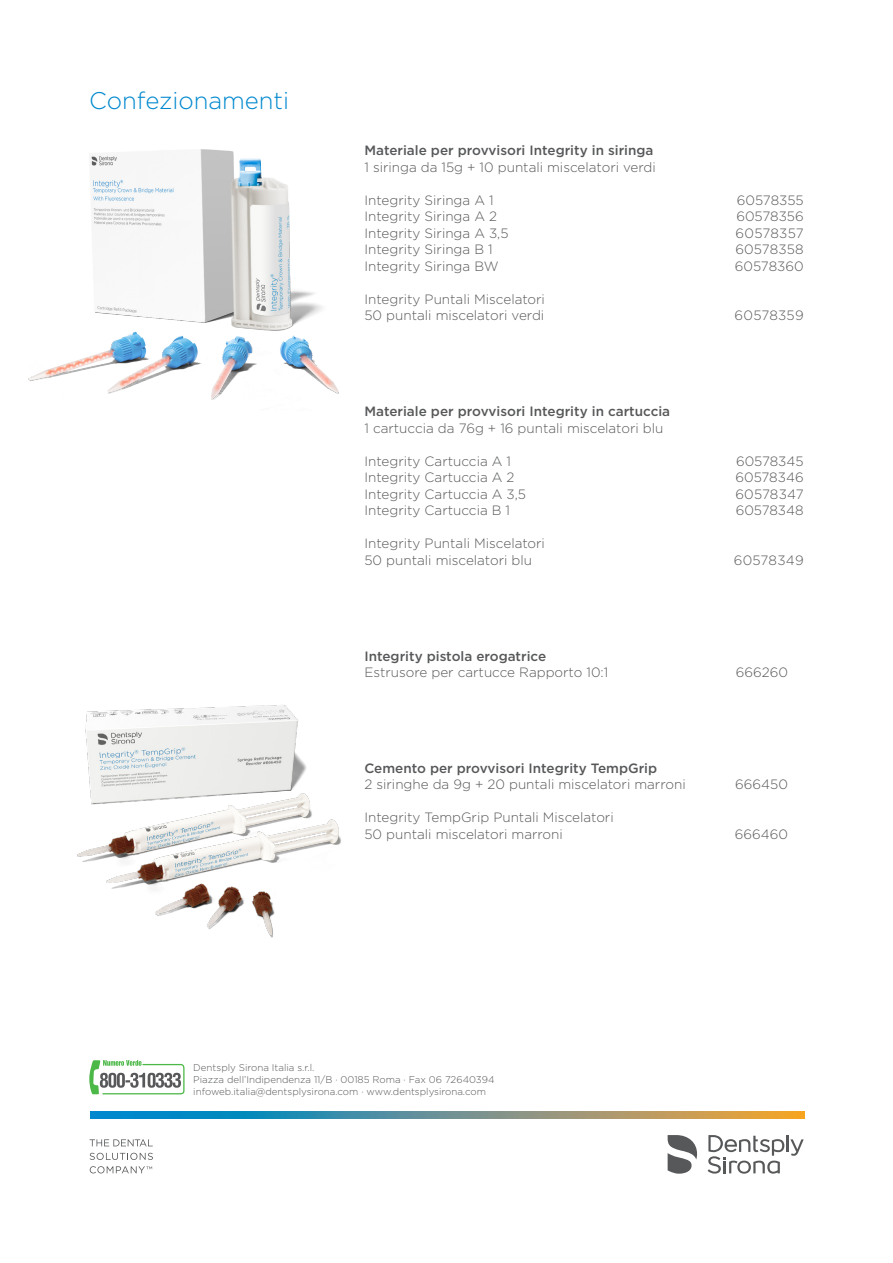
<style>
.page{position:relative;width:893px;height:1263px;background:#fff}
.page>*{position:absolute;margin:0;border:0;box-sizing:border-box;transform-origin:0 0}
.t1{font:300 24px "Gotham";color:#0088ce}
.t2{font:300 13.5px "Gotham";color:#57585a}
.t3{font:500 13.5px "Gotham";color:#57585a}
.t4{font:300 13.5px "Gotham";letter-spacing:.02em;color:#57585a}
.t5{font:300 9.75px/12px "Gotham";color:#57585a}
</style>
<div class="page">
<svg style="left:89px;top:1060px;width:96px;height:34px"></svg>
<hr style="left:786px;top:1136px;width:3px;height:16px;background:#57585a">
<svg style="left:790px;top:1139px;width:14px;height:17px"></svg>
<svg style="left:708px;top:1135px;width:76px;height:39px"></svg>
<svg style="left:668px;top:1135px;width:29px;height:39px"></svg>
<svg style="left:90px;top:1139px;width:63px;height:7px"></svg>
<svg style="left:90px;top:1153px;width:63px;height:7px"></svg>
<svg style="left:90px;top:1166px;width:62px;height:7px"></svg>
<svg style="left:90px;top:1111px;width:714px;height:7px;background:#6a928d"></svg>
<img style="left:77px;top:705px;width:264px;height:233px">
<img style="left:28px;top:149px;width:311px;height:251px">
<p class="t1" style="left:89px;top:85px;width:201px">Confezionamenti</p>
<p class="t3" style="left:364px;top:142px;width:291px">Materiale per provvisori Integrity in siringa</p>
<p class="t2" style="left:364px;top:159px;width:293px">1 siringa da 15g + 10 puntali miscelatori verdi</p>
<p class="t2" style="left:364px;top:192px;width:131px">Integrity Siringa A 1</p>
<p class="t2" style="left:737px;top:192px;width:68px">60578355</p>
<p class="t2" style="left:364px;top:208px;width:134px">Integrity Siringa A 2</p>
<p class="t2" style="left:736px;top:208px;width:69px">60578356</p>
<p class="t2" style="left:364px;top:225px;width:146px">Integrity Siringa A 3,5</p>
<p class="t2" style="left:736px;top:225px;width:70px">60578357</p>
<p class="t2" style="left:364px;top:241px;width:130px">Integrity Siringa B 1</p>
<p class="t2" style="left:735px;top:241px;width:70px">60578358</p>
<p class="t2" style="left:364px;top:258px;width:136px">Integrity Siringa BW</p>
<p class="t2" style="left:735px;top:258px;width:70px">60578360</p>
<p class="t2" style="left:364px;top:291px;width:182px">Integrity Puntali Miscelatori</p>
<p class="t2" style="left:364px;top:307px;width:181px">50 puntali miscelatori verdi</p>
<p class="t2" style="left:734px;top:307px;width:71px">60578359</p>
<p class="t3" style="left:364px;top:403px;width:307px">Materiale per provvisori Integrity in cartuccia</p>
<p class="t2" style="left:364px;top:419px;width:300px">1 cartuccia da 76g + 16 puntali miscelatori blu</p>
<p class="t2" style="left:364px;top:452px;width:148px">Integrity Cartuccia A 1</p>
<p class="t2" style="left:736px;top:452px;width:69px">60578345</p>
<p class="t2" style="left:364px;top:469px;width:152px">Integrity Cartuccia A 2</p>
<p class="t2" style="left:735px;top:469px;width:70px">60578346</p>
<p class="t2" style="left:364px;top:485px;width:163px">Integrity Cartuccia A 3,5</p>
<p class="t2" style="left:735px;top:485px;width:70px">60578347</p>
<p class="t2" style="left:364px;top:502px;width:147px">Integrity Cartuccia B 1</p>
<p class="t2" style="left:736px;top:502px;width:70px">60578348</p>
<p class="t2" style="left:364px;top:535px;width:182px">Integrity Puntali Miscelatori</p>
<p class="t2" style="left:364px;top:551px;width:169px">50 puntali miscelatori blu</p>
<p class="t4" style="left:734px;top:551px;width:71px">60578349</p>
<p class="t3" style="left:364px;top:647px;width:183px">Integrity pistola erogatrice</p>
<p class="t2" style="left:364px;top:664px;width:245px">Estrusore per cartucce Rapporto 10:1</p>
<p class="t2" style="left:736px;top:664px;width:54px">666260</p>
<p class="t3" style="left:364px;top:759px;width:294px">Cemento per provvisori Integrity TempGrip</p>
<p class="t2" style="left:364px;top:776px;width:323px">2 siringhe da 9g + 20 puntali miscelatori marroni</p>
<p class="t2" style="left:735px;top:776px;width:54px">666450</p>
<p class="t2" style="left:364px;top:809px;width:251px">Integrity TempGrip Puntali Miscelatori</p>
<p class="t2" style="left:364px;top:826px;width:200px">50 puntali miscelatori marroni</p>
<p class="t2" style="left:735px;top:826px;width:55px">666460</p>
<p class="t5" style="left:193px;top:1061px;width:303px">Dentsply Sirona Italia s.r.l.<br>Piazza dell’Indipendenza 11/B · 00185 Roma ∙ Fax 06 72640394 infoweb.italia@dentsplysirona.com · www.dentsplysirona.com</p>
</div>
